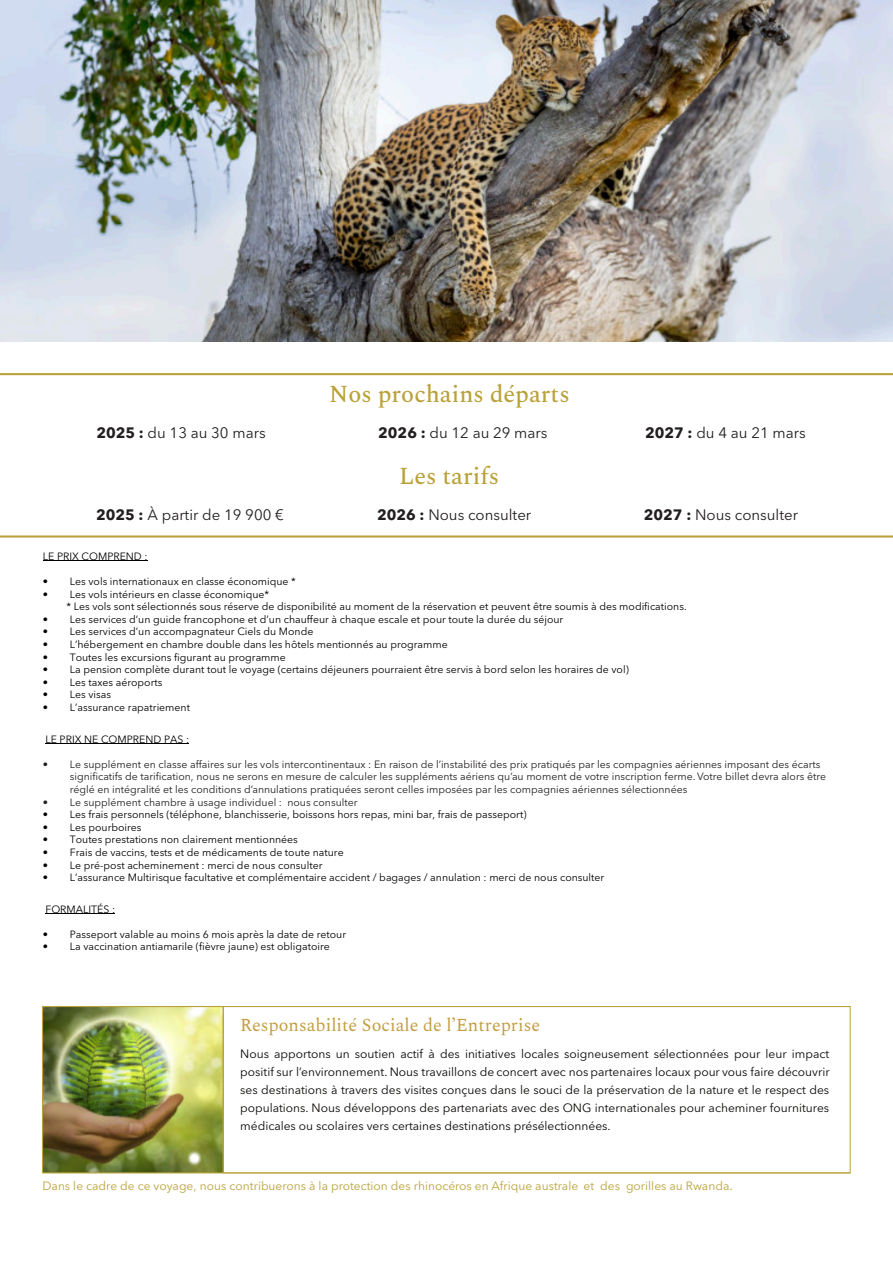
<style>
.page{position:relative;width:893px;height:1263px;background:#fff}
.page>*{position:absolute;margin:0;border:0;box-sizing:border-box;transform-origin:0 0}
.t1{font:500 24px "Spectral";color:#baa23a}
.t2{font:18px "Spectral";color:#c29d43}
.t3{font:15px "Avenir Next LT Pro";color:#231f20}
.t4{font:12px/18px "Avenir Next LT Pro";color:#0b0907;text-align:justify}
.t5{font:12px "Avenir Next LT Pro";color:#baa23a}
.t6{font:10.5px/12.6px "Avenir Next LT Pro";color:#000001}
.t7{font:10.5px/12.6px "Avenir Next LT Pro";color:#231f20}
.s1{font-weight:700}
.s2{font-size:13.5px}
</style>
<div class="page">
<img style="left:0;top:0;width:893px;height:342px">
<svg style="left:0;top:373px;width:893px;height:164px"></svg>
<img style="left:44px;top:1008px;width:178px;height:163px">
<div style="left:42px;top:1006px;width:182px;height:167px;border:1px solid #baa23a"></div>
<div style="left:223px;top:1006px;width:627px;height:167px;border:1px solid #baa23a"></div>
<hr style="left:43px;top:561px;width:105px;height:1px;background:#000001">
<hr style="left:45px;top:743px;width:144px;height:1px;background:#000001">
<hr style="left:45px;top:913px;width:70px;height:1px;background:#000001">
<h1 class="t1" style="left:329px;top:377px;width:242px">Nos prochains départs</h1>
<h3 class="t3" style="left:96px;top:427px;width:171px"><span class="s1">2025 :</span> du 13 au 30 mars</h3>
<h3 class="t3" style="left:378px;top:427px;width:171px"><span class="s1">2026 :</span> du 12 au 29 mars</h3>
<h3 class="t3" style="left:645px;top:427px;width:162px"><span class="s1">2027 :</span> du 4 au 21 mars</h3>
<h1 class="t1" style="left:399px;top:459px;width:102px">Les tarifs</h1>
<h3 class="t3" style="left:96px;top:509px;width:189px"><span class="s1">2025 :</span> À partir de 19 900 €</h3>
<h3 class="t3" style="left:377px;top:509px;width:156px"><span class="s1">2026 :</span> Nous consulter</h3>
<h3 class="t3" style="left:644px;top:509px;width:156px"><span class="s1">2027 :</span> Nous consulter</h3>
<p class="t6" style="left:43px;top:551px;width:106px">LE PRIX COMPREND :</p>
<p class="t6" style="left:43px;top:576px;width:254px">• Les vols internationaux en classe économique *</p>
<p class="t6" style="left:66px;top:589px;width:622px;text-indent:-24px">• Les vols intérieurs en classe économique*<br>* Les vols sont sélectionnés sous réserve de disponibilité au moment de la réservation et peuvent être soumis à des modifications.</p>
<p class="t6" style="left:43px;top:614px;width:522px">• Les services d’un guide francophone et d’un chauffeur à chaque escale et pour toute la durée du séjour</p>
<p class="t6" style="left:43px;top:626px;width:272px">• Les services d’un accompagnateur Ciels du Monde</p>
<p class="t6" style="left:43px;top:639px;width:406px">• L’hébergement en chambre double dans les hôtels mentionnés au programme</p>
<p class="t6" style="left:43px;top:652px;width:244px">• Toutes les excursions figurant au programme</p>
<p class="t6" style="left:43px;top:664px;width:587px">• La pension complète durant tout le voyage (certains déjeuners pourraient être servis à bord selon les horaires de vol)</p>
<p class="t6" style="left:43px;top:677px;width:121px">• Les taxes aéroports</p>
<p class="t6" style="left:43px;top:689px;width:70px">• Les visas</p>
<p class="t6" style="left:43px;top:702px;width:149px">• L’assurance rapatriement</p>
<p class="t6" style="left:45px;top:733px;width:145px">LE PRIX NE COMPREND PAS :</p>
<p class="t7" style="left:70px;top:759px;width:758px;text-indent:-27px">• Le supplément en classe affaires sur les vols intercontinentaux : En raison de l’instabilité des prix pratiqués par les compagnies aériennes imposant des écarts significatifs de tarification, nous ne serons en mesure de calculer les suppléments aériens qu’au moment de votre inscription ferme. Votre billet devra alors être réglé en intégralité et les conditions d’annulations pratiquées seront celles imposées par les compagnies aériennes sélectionnées</p>
<p class="t7" style="left:43px;top:796px;width:316px">• Le supplément chambre à usage individuel : nous consulter</p>
<p class="t6" style="left:43px;top:809px;width:485px">• Les frais personnels (téléphone, blanchisserie, boissons hors repas, mini bar, frais de passeport)</p>
<p class="t6" style="left:43px;top:822px;width:100px">• Les pourboires</p>
<p class="t6" style="left:43px;top:834px;width:257px">• Toutes prestations non clairement mentionnées</p>
<p class="t6" style="left:43px;top:847px;width:302px">• Frais de vaccins, tests et de médicaments de toute nature</p>
<p class="t6" style="left:43px;top:859px;width:281px">• Le pré-post acheminement : merci de nous consulter</p>
<p class="t6" style="left:43px;top:872px;width:563px">• L’assurance Multirisque facultative et complémentaire accident / bagages / annulation : merci de nous consulter</p>
<p class="t6" style="left:45px;top:904px;width:71px">FORMALITÉS :</p>
<p class="t6" style="left:43px;top:929px;width:305px">• Passeport valable au moins 6 mois après la date de retour</p>
<p class="t6" style="left:43px;top:941px;width:289px">• La vaccination antiamarile (fièvre jaune) est obligatoire</p>
<h2 class="t2" style="left:240px;top:1012px;width:301px">Responsabilité Sociale de l’Entreprise</h2>
<p class="t4" style="left:240px;top:1046px;width:591px">Nous apportons un soutien actif à des initiatives locales soigneusement sélectionnées pour leur impact positif sur l’environnement. Nous travaillons de concert avec nos partenaires locaux pour vous faire découvrir ses destinations à travers des visites conçues dans le souci de la préservation de la nature et le respect des populations. Nous développons des partenariats avec des ONG internationales pour acheminer fournitures médicales ou scolaires vers certaines destinations présélectionnées.</p>
<p class="t5" style="left:43px;top:1181px;width:692px">Dans le cadre de ce voyage, nous contribuerons à la protection des rhinocéros en Afrique australe et des gorilles au Rwanda<span class="s2">.</span></p>
</div>
